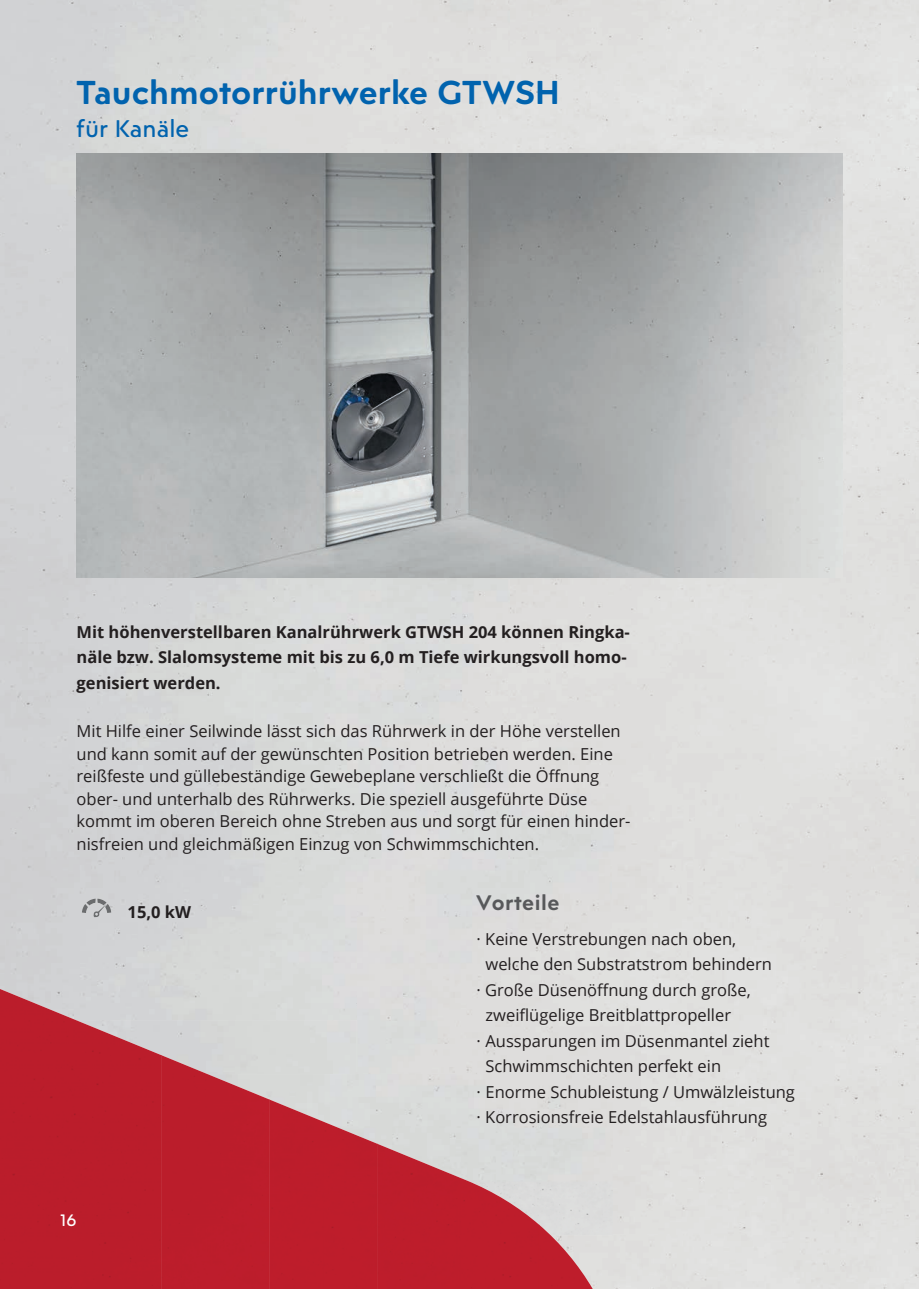
<style>
.page{position:relative;width:919px;height:1289px;background:#fff}
.page>*{position:absolute;margin:0;border:0;box-sizing:border-box;transform-origin:0 0}
.t1{font:600 33px "Posterama Text";color:#0163ae}
.t2{font:24px "Posterama Text";color:#0163ae}
.t3{font:600 21px "Posterama Text";letter-spacing:.02em;color:#57585a}
.t4{font:16.5px/22.5px "Open Sans";color:#231f20}
.t5{font:700 16.5px/25.5px "Open Sans";color:#231f20}
.t6{font:16.5px "Posterama Text";color:#fff}
</style>
<div class="page">
<div style="left:539px;top:1181px;width:74px;height:54px;background:#dcdcdc"></div>
<img style="left:0;top:988px;width:162px;height:300px">
<img style="left:161px;top:1055px;width:109px;height:233px">
<img style="left:269px;top:1099px;width:108px;height:189px">
<img style="left:377px;top:1143px;width:162px;height:145px">
<img style="left:539px;top:1224px;width:53px;height:64px">
<svg style="left:82px;top:898px;width:29px;height:15px"></svg>
<img style="left:93px;top:903px;width:14px;height:14px">
<img style="left:77px;top:153px;width:765px;height:424px">
<h1 class="t1" style="left:77px;top:70px;width:484px">Tauchmotorrührwerke GTWSH</h1>
<h2 class="t2" style="left:77px;top:113px;width:114px">für Kanäle</h2>
<p class="t5" style="left:77px;top:619px;width:555px">Mit höhenverstellbaren Kanalrührwerk GTWSH 204 können Ringka&shy;näle bzw. Slalomsysteme mit bis zu 6,0 m Tiefe wirkungsvoll homo&shy;genisiert werden.</p>
<p class="t4" style="left:77px;top:719px;width:555px">Mit Hilfe einer Seilwinde lässt sich das Rührwerk in der Höhe verstellen und kann somit auf der gewünschten Position betrieben werden. Eine reißfeste und güllebeständige Gewebeplane verschließt die Öffnung ober- und unterhalb des Rührwerks. Die speziell ausgeführte Düse kommt im oberen Bereich ohne Streben aus und sorgt für einen hinder&shy;nisfreien und gleichmäßigen Einzug von Schwimmschichten.</p>
<p class="t5" style="left:128px;top:898px;width:65px">15,0 kW</p>
<p class="t6" style="left:61px;top:1209px;width:18px">16</p>
<p class="t3" style="left:476px;top:888px;width:84px">Vorteile</p>
<p class="t4" style="left:476px;top:927px;width:261px">· Keine Verstrebungen nach oben,</p>
<p class="t4" style="left:485px;top:952px;width:288px">welche den Substratstrom behindern</p>
<p class="t4" style="left:476px;top:978px;width:276px">· Große Düsenöffnung durch große,</p>
<p class="t4" style="left:485px;top:1003px;width:247px">zweiflügelige Breitblattpropeller</p>
<p class="t4" style="left:476px;top:1029px;width:294px">· Aussparungen im Düsenmantel zieht</p>
<p class="t4" style="left:485px;top:1054px;width:237px">Schwimmschichten perfekt ein</p>
<p class="t4" style="left:476px;top:1080px;width:320px">· Enorme Schubleistung / Umwälzleistung</p>
<p class="t4" style="left:476px;top:1105px;width:292px">· Korrosionsfreie Edelstahlausführung</p>
</div>
